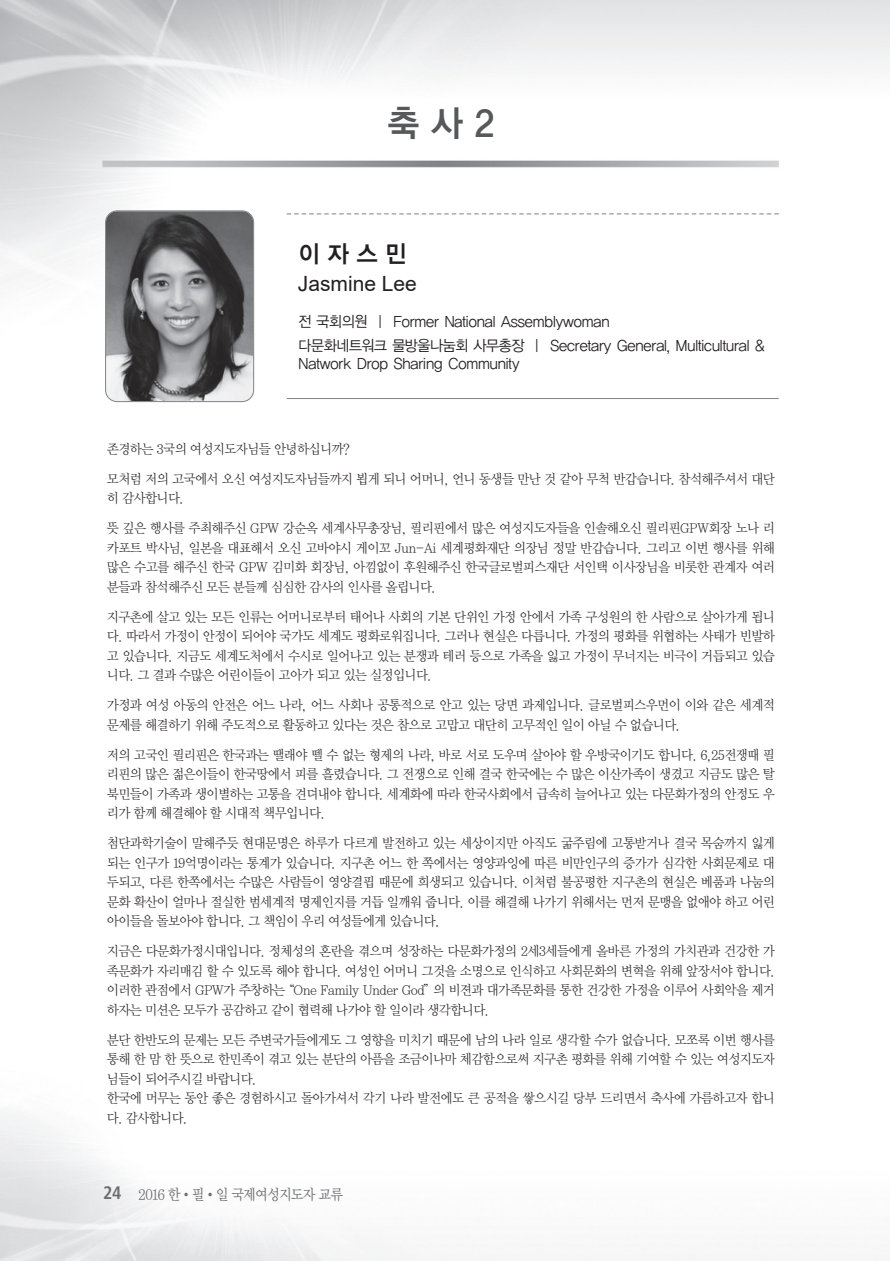
<style>
.page{position:relative;width:890px;height:1261px;background:#fff}
.page>*{position:absolute;margin:0;border:0;box-sizing:border-box;transform-origin:0 0}
.t1{font:36px "YGO14";color:#57585a;scale:.95 1}
.t2{font:24px "YGO14";color:#231f20;scale:.95 1}
.t3{font:21px "Arial";color:#231f20}
.t4{font:15px/24px "YGO12";letter-spacing:-.1em;color:#231f20;scale:.95 1}
.t5{font:15px "Y Mj O13";letter-spacing:-.115em;color:#6c6d70;scale:.9 1}
.t6{font:13.5px/19.5px "Y Mj O12";letter-spacing:-.105em;color:#231f20;text-align:justify;scale:.95 1}
.s1{font-family:"Frutiger";font-weight:700;font-stretch:condensed;font-size:18px}
</style>
<div class="page">
<img style="left:106px;top:211px;width:147px;height:190px;border-radius:11px">
<div style="left:105px;top:210px;width:149px;height:192px;border:1px solid #808285;border-radius:12px"></div>
<svg style="left:287px;top:213px;width:492px;height:1px"></svg>
<hr style="left:287px;top:398px;width:492px;height:1px;background:#808285">
<h1 class="t1" style="left:386px;top:107px;width:116px">축사2</h1>
<h2 class="t2" style="left:298px;top:243px;width:117px">이자스민</h2>
<h3 class="t3" style="left:298px;top:269px;width:121px">Jasmine Lee</h3>
<p class="t4" style="left:298px;top:310px;width:494px">전 국회의원 | Former National Assemblywoman<br>다문화네트워크 물방울나눔회 사무총장 | Secretary General, Multicultural &amp;</p>
<p class="t4" style="left:298px;top:352px;width:235px">Natwork Drop Sharing Community</p>
<p class="t6" style="left:106px;top:439px;width:258px">존경하는 3국의 여성지도자님들 안녕하십니까?</p>
<p class="t6" style="left:106px;top:469px;width:706px">모처럼 저의 고국에서 오신 여성지도자님들까지 뵙게 되니 어머니, 언니 동생들 만난 것 같아 무척 반갑습니다. 참석해주셔서 대단 히 감사합니다.</p>
<p class="t6" style="left:106px;top:519px;width:706px">뜻 깊은 행사를 주최해주신 GPW 강순옥 세계사무총장님, 필리핀에서 많은 여성지도자들을 인솔해오신 필리핀GPW회장 노나 리 카포트 박사님, 일본을 대표해서 오신 고바야시 게이꼬 Jun-Ai 세계평화재단 의장님 정말 반갑습니다. 그리고 이번 행사를 위해 많은 수고를 해주신 한국 GPW 김미화 회장님, 아낌없이 후원해주신 한국글로벌피스재단 서인택 이사장님을 비롯한 관계자 여러 분들과 참석해주신 모든 분들께 심심한 감사의 인사를 올립니다.</p>
<p class="t6" style="left:106px;top:607px;width:706px">지구촌에 살고 있는 모든 인류는 어머니로부터 태어나 사회의 기본 단위인 가정 안에서 가족 구성원의 한 사람으로 살아가게 됩니 다. 따라서 가정이 안정이 되어야 국가도 세계도 평화로워집니다. 그러나 현실은 다릅니다. 가정의 평화를 위협하는 사태가 빈발하 고 있습니다. 지금도 세계도처에서 수시로 일어나고 있는 분쟁과 테러 등으로 가족을 잃고 가정이 무너지는 비극이 거듭되고 있습 니다. 그 결과 수많은 어린이들이 고아가 되고 있는 실정입니다.</p>
<p class="t6" style="left:106px;top:696px;width:706px">가정과 여성 아동의 안전은 어느 나라, 어느 사회나 공통적으로 안고 있는 당면 과제입니다. 글로벌피스우먼이 이와 같은 세계적 문제를 해결하기 위해 주도적으로 활동하고 있다는 것은 참으로 고맙고 대단히 고무적인 일이 아닐 수 없습니다.</p>
<p class="t6" style="left:106px;top:745px;width:706px">저의 고국인 필리핀은 한국과는 땔래야 뗄 수 없는 형제의 나라, 바로 서로 도우며 살아야 할 우방국이기도 합니다. 6,25전쟁때 필 리핀의 많은 젊은이들이 한국땅에서 피를 흘렸습니다. 그 전쟁으로 인해 결국 한국에는 수 많은 이산가족이 생겼고 지금도 많은 탈 북민들이 가족과 생이별하는 고통을 견뎌내야 합니다. 세계화에 따라 한국사회에서 급속히 늘어나고 있는 다문화가정의 안정도 우 리가 함께 해결해야 할 시대적 책무입니다.</p>
<p class="t6" style="left:106px;top:834px;width:706px">첨단과학기술이 말해주듯 현대문명은 하루가 다르게 발전하고 있는 세상이지만 아직도 굶주림에 고통받거나 결국 목숨까지 잃게 되는 인구가 19억명이라는 통계가 있습니다. 지구촌 어느 한 쪽에서는 영양과잉에 따른 비만인구의 증가가 심각한 사회문제로 대 두되고, 다른 한쪽에서는 수많은 사람들이 영양결핍 때문에 희생되고 있습니다. 이처럼 불공평한 지구촌의 현실은 베품과 나눔의 문화 확산이 얼마나 절실한 범세계적 명제인지를 거듭 일깨워 줍니다. 이를 해결해 나가기 위해서는 먼저 문맹을 없애야 하고 어린 아이들을 돌보아야 합니다. 그 책임이 우리 여성들에게 있습니다.</p>
<p class="t6" style="left:106px;top:942px;width:706px">지금은 다문화가정시대입니다. 정체성의 혼란을 겪으며 성장하는 다문화가정의 2세3세들에게 올바른 가정의 가치관과 건강한 가 족문화가 자리매김 할 수 있도록 해야 합니다. 여성인 어머니 그것을 소명으로 인식하고 사회문화의 변혁을 위해 앞장서야 합니다. 이러한 관점에서 GPW가 주창하는“One Family Under God”의 비젼과 대가족문화를 통한 건강한 가정을 이루어 사회악을 제거 하자는 미션은 모두가 공감하고 같이 협력해 나가야 할 일이라 생각합니다.</p>
<p class="t6" style="left:106px;top:1030px;width:706px;text-align:left">분단 한반도의 문제는 모든 주변국가들에게도 그 영향을 미치기 때문에 남의 나라 일로 생각할 수가 없습니다. 모쪼록 이번 행사를 통해 한 맘 한 뜻으로 한민족이 겪고 있는 분단의 아픔을 조금이나마 체감함으로써 지구촌 평화를 위해 기여할 수 있는 여성지도자 님들이 되어주시길 바랍니다.<br>한국에 머무는 동안 좋은 경험하시고 돌아가셔서 각기 나라 발전에도 큰 공적을 쌓으시길 당부 드리면서 축사에 가름하고자 합니 다. 감사합니다.</p>
<p class="t5" style="left:103px;top:1186px;width:269px"><span class="s1">24</span> 2016 한•필•일 국제여성지도자 교류</p>
</div>
